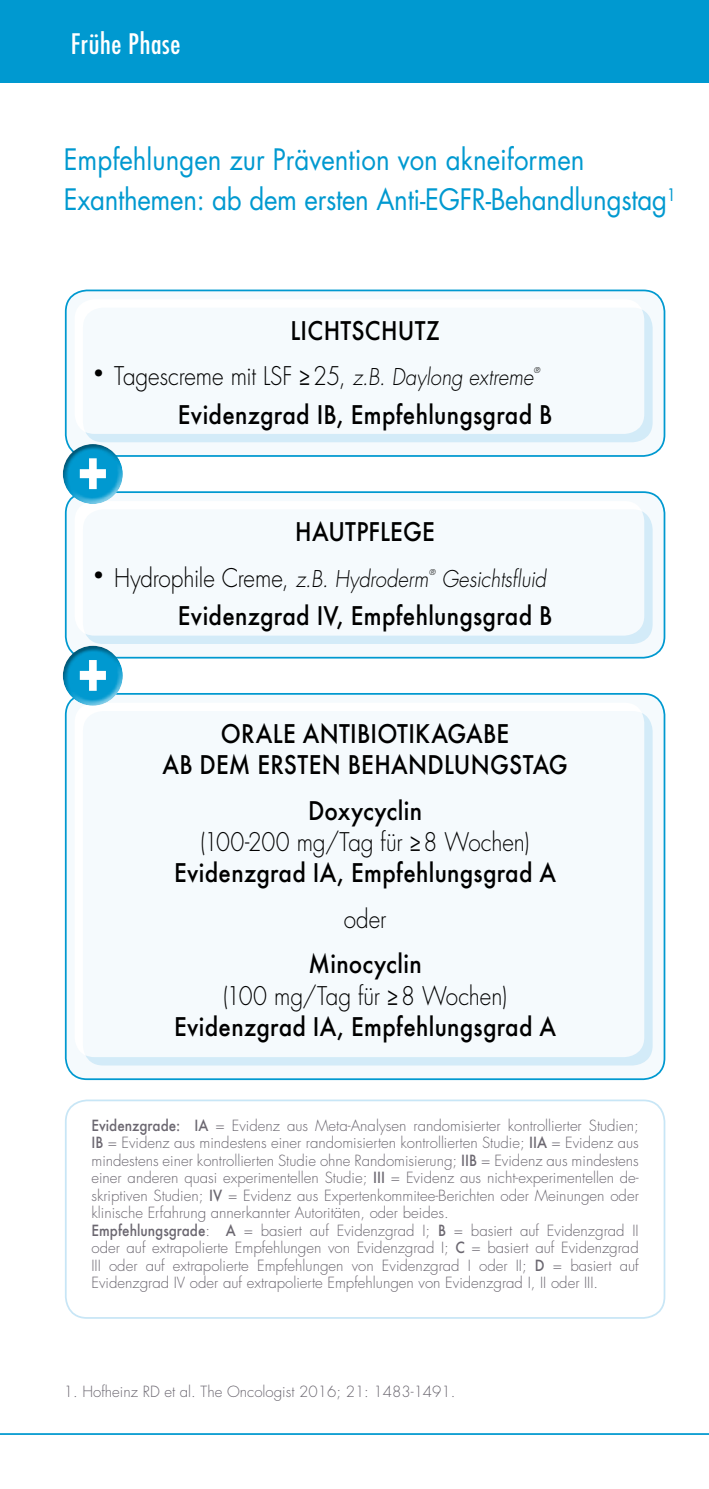
<style>
.page{position:relative;width:709px;height:1489px;background:#fff}
.page>*{position:absolute;margin:0;border:0;box-sizing:border-box;transform-origin:0 0}
.t1{font:700 60px "Futura";color:#fff;scale:.85 1}
.t2{font:28.75px/40px "Futura";letter-spacing:-.01em;color:#0099d0;scale:.9 1}
.t3{font:condensed 27.5px "Futura";letter-spacing:.025em;color:#fff}
.t4{font:500 25px/31.2px "Futura";letter-spacing:.015em;color:#000;text-align:center;scale:.9 1}
.t5{font:300 25px "Futura";letter-spacing:-.005em;color:#000;scale:.9 1}
.t6{font:300 22.5px "Futura";color:#000;scale:.9 1}
.t7{font:300 15px/17.5px "Futura";color:#6b6770}
.t8{font:300 7.75px "Futura";color:#000}
.s1{font-family:"DIN Mittelschrift Std";font-weight:400}
.s2{font-size:22.5px}
.s3{font-weight:300}
.s4{font-weight:500}
</style>
<div class="page">
<svg style="left:0;top:1433px;width:709px;height:2px"></svg>
<div style="left:0;top:0;width:709px;height:83px;background:#0099d0"></div>
<div style="left:65px;top:1099px;width:600px;height:219px;border:2px solid #c8e6f6;border-radius:21px"></div>
<div style="left:66px;top:290px;width:598px;height:166px;background:#f5fafd;border-radius:21px"></div>
<div style="left:65px;top:289px;width:600px;height:168px;border:2px solid #0099d0;border-radius:21px"></div>
<svg style="left:86px;top:310px;width:566px;height:132px;fill:#d3ebf8"></svg>
<svg style="left:86px;top:310px;width:556px;height:122px"></svg>
<div style="left:66px;top:492px;width:598px;height:165px;background:#f5fafd;border-radius:21px"></div>
<div style="left:65px;top:491px;width:600px;height:167px;border:2px solid #0099d0;border-radius:21px"></div>
<svg style="left:86px;top:511px;width:566px;height:133px;fill:#d3ebf8"></svg>
<svg style="left:86px;top:511px;width:556px;height:122px"></svg>
<div style="left:66px;top:693px;width:598px;height:386px;background:#f5fafd;border-radius:21px"></div>
<div style="left:65px;top:693px;width:600px;height:386px;border:2px solid #0099d0;border-radius:21px"></div>
<svg style="left:86px;top:713px;width:566px;height:352px;fill:#d3ebf8"></svg>
<svg style="left:86px;top:713px;width:556px;height:342px"></svg>
<div style="left:61px;top:457px;width:64px;height:47px;background:#fff;opacity:.6"></div>
<div style="left:60px;top:439px;width:64px;height:55px;background:#000;opacity:.42"></div>
<div style="left:61px;top:659px;width:64px;height:47px;background:#fff;opacity:.6"></div>
<div style="left:60px;top:641px;width:64px;height:55px;background:#000;opacity:.42"></div>
<h3 class="t3" style="left:71px;top:27px;width:111px">Frühe Phase</h3>
<h2 class="t2" style="left:64px;top:139px;width:682px">Empfehlungen zur Prävention von akneiformen<br>Exanthemen: ab dem ersten Anti-EGFR-Behandlungstag<sup>1</sup></h2>
<h3 class="t4" style="left:290px;top:314px;width:167px">LICHTSCHUTZ</h3>
<h3 class="t5" style="left:93px;top:360px;width:495px"><sup>•</sup> Tagescreme mit LSF <span class="s1">≥</span> 25, <span class="s2">z.B. Daylong extreme</span></h3>
<p class="t8" style="left:534px;top:365px;width:9px">®</p>
<h3 class="t4" style="left:178px;top:398px;width:418px">Evidenzgrad IB, Empfehlungsgrad B</h3>
<h1 class="t1" style="left:75px;top:425px;width:43px">+</h1>
<h3 class="t4" style="left:295px;top:516px;width:157px">HAUTPFLEGE</h3>
<h3 class="t5" style="left:93px;top:561px;width:378px"><sup>•</sup> Hydrophile Creme, <span class="s2">z.B. Hydroderm</span></h3>
<p class="t8" style="left:429px;top:567px;width:9px">®</p>
<h3 class="t6" style="left:441px;top:564px;width:122px">Gesichtsfluid</h3>
<h3 class="t4" style="left:178px;top:600px;width:418px">Evidenzgrad IV, Empfehlungsgrad B</h3>
<h1 class="t1" style="left:75px;top:626px;width:43px">+</h1>
<h3 class="t4" style="left:162px;top:718px;width:452px">ORALE ANTIBIOTIKAGABE<br>AB DEM ERSTEN BEHANDLUNGSTAG</h3>
<h3 class="t4" style="left:174px;top:794px;width:426px">Doxycyclin<br><span class="s3">(100-200 mg/Tag für</span> <span class="s1">≥</span><span class="s3">8 Wochen)<br></span>Evidenzgrad IA, Empfehlungsgrad A</h3>
<h3 class="t5" style="left:344px;top:902px;width:49px">oder</h3>
<h3 class="t4" style="left:174px;top:948px;width:426px">Minocyclin<br><span class="s3">(100 mg/Tag für</span> <span class="s1">≥</span><span class="s3">8 Wochen)<br></span>Evidenzgrad IA, Empfehlungsgrad A</h3>
<p class="t7" style="left:91px;top:1116px;width:549px"><span class="s4">Evidenzgrade: IA</span> = Evidenz aus Meta-Analysen randomisierter kontrollierter Studien; <span class="s4">IB</span> = Evidenz aus mindestens einer randomisierten kontrollierten Studie; <span class="s4">IIA</span> = Evidenz aus mindestens einer kontrollierten Studie ohne Randomisierung; <span class="s4">IIB</span> = Evidenz aus mindestens einer anderen quasi experimentellen Studie; <span class="s4">III</span> = Evidenz aus nicht-experimentellen de&shy;skriptiven Studien; <span class="s4">IV</span> = Evidenz aus Expertenkommitee-Berichten oder Meinungen oder klinische Erfahrung annerkannter Autoritäten, oder beides.<br><span class="s4">Empfehlungsgrade</span>: <span class="s4">A</span> = basiert auf Evidenzgrad I; <span class="s4">B</span> = basiert auf Evidenzgrad II oder auf extrapolierte Empfehlungen von Evidenzgrad I; <span class="s4">C</span> = basiert auf Evidenzgrad III oder auf extrapolierte Empfehlungen von Evidenzgrad I oder II; <span class="s4">D</span> = basiert auf Evidenzgrad IV oder auf extrapolierte Empfehlungen von Evidenzgrad I, II oder III.</p>
<p class="t7" style="left:64px;top:1382px;width:393px">1. Hofheinz RD et al. The Oncologist 2016; 21: 1483-1491.</p>
</div>
